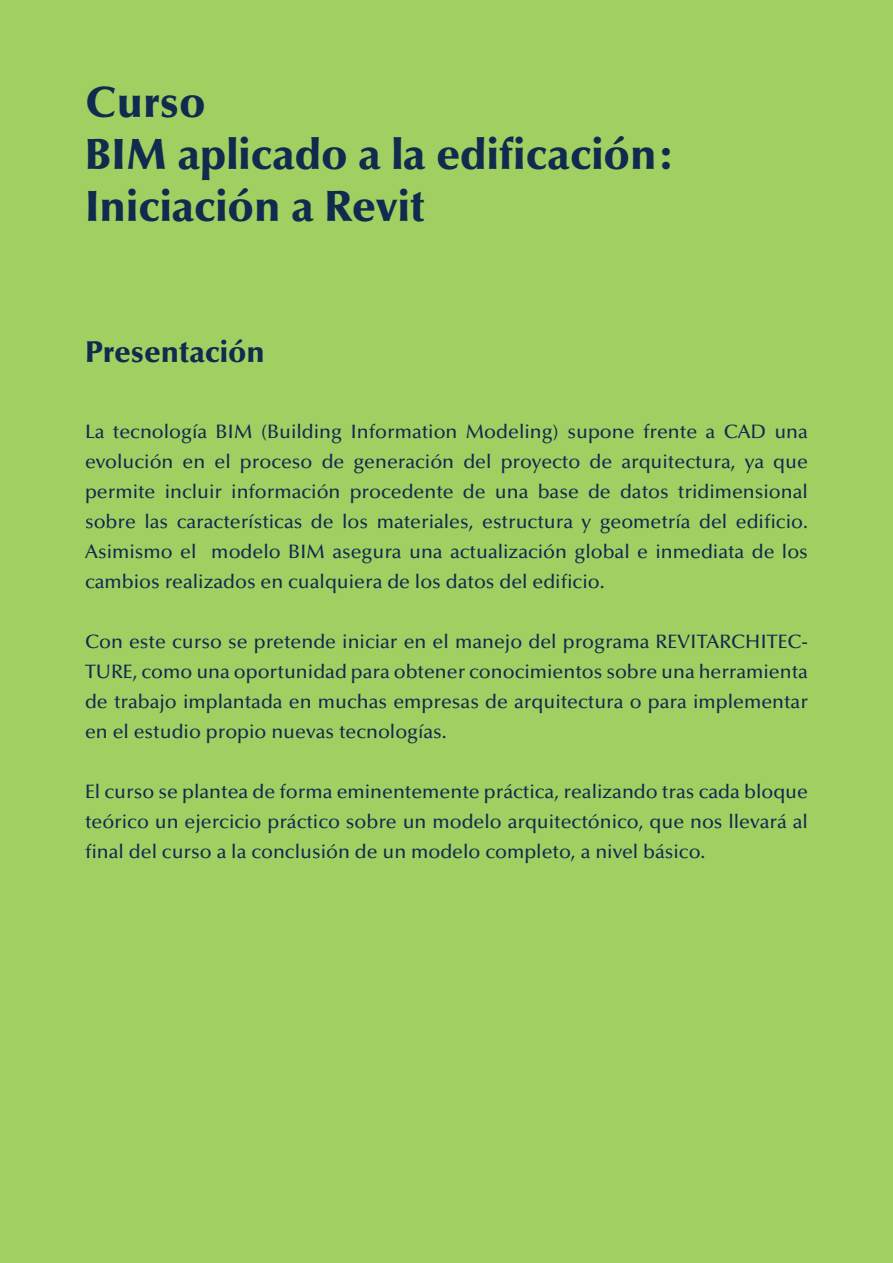
<style>
.page{position:relative;width:893px;height:1263px;background:#a2cf62}
.page>*{position:absolute;margin:0;border:0;box-sizing:border-box;transform-origin:0 0}
.t1{font:900 43.5px/52.2px "Optima LT Std";color:#0f2b4e}
.t2{font:900 30px "Optima LT Std";color:#0f2b4e}
.t3{font:500 19.5px/30px "Optima LT Std";color:#0f2b4e;text-align:justify}
</style>
<div class="page">
<h1 class="t1" style="left:85px;top:77px;width:592px">Curso<br>BIM aplicado a la edificación:<br>Iniciación a Revit</h1>
<h2 class="t2" style="left:85px;top:334px;width:181px">Presentación</h2>
<p class="t3" style="left:85px;top:417px;width:724px">La tecnología BIM (Building Information Modeling) supone frente a CAD una evolución en el proceso de generación del proyecto de arquitectura, ya que permite incluir información procedente de una base de datos tridimensional sobre las características de los materiales, estructura y geometría del edificio.<br>Asimismo el modelo BIM asegura una actualización global e inmediata de los cambios realizados en cualquiera de los datos del edificio.</p>
<p class="t3" style="left:85px;top:627px;width:724px">Con este curso se pretende iniciar en el manejo del programa REVITARCHITEC-TURE, como una oportunidad para obtener conocimientos sobre una herramienta de trabajo implantada en muchas empresas de arquitectura o para implementar en el estudio propio nuevas tecnologías.</p>
<p class="t3" style="left:85px;top:777px;width:724px">El curso se plantea de forma eminentemente práctica, realizando tras cada bloque teórico un ejercicio práctico sobre un modelo arquitectónico, que nos llevará al final del curso a la conclusión de un modelo completo, a nivel básico.</p>
</div>
